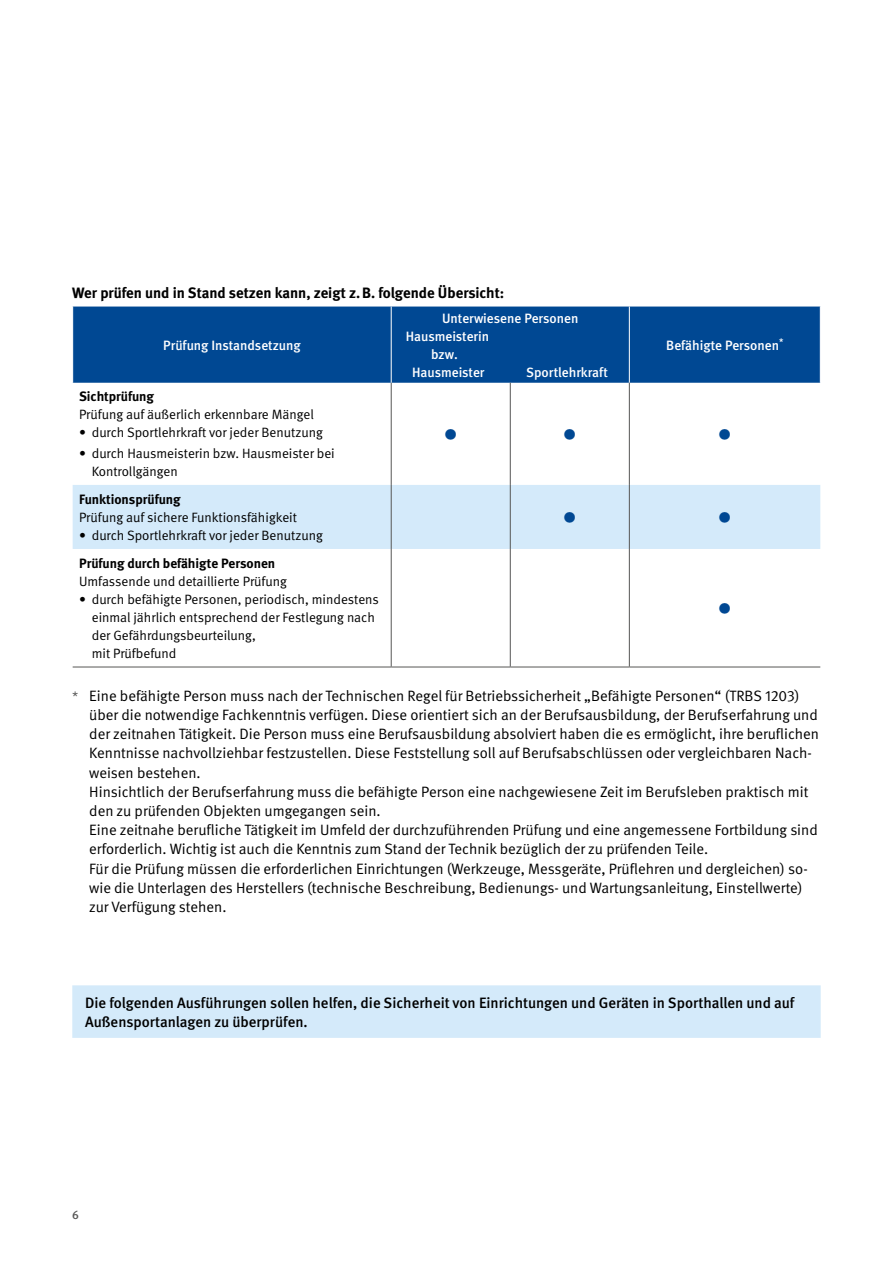
<style>
.page{position:relative;width:893px;height:1263px;background:#fff}
.page>*{position:absolute;margin:0;border:0;box-sizing:border-box;transform-origin:0 0}
.Tabellen_und_Graphen_TI{font:30px "DGUV Meta";color:#004893}
.Fließtext_FN{font:15px/19.2px "DGUV Meta";color:#000}
.Fließtext_FT{font:500 15px/19.2px "DGUV Meta";color:#000}
.Fließtext_FT-2{font:700 15px "DGUV Meta";color:#000}
.Tabellen_und_Graphen_TI-2{font:13.5px/18px "DGUV Meta";color:#000}
.Tabellen_und_Graphen_TK{font:500 13.5px "DGUV Meta";color:#fff}
.Tabellen_und_Graphen_TI-3{font:700 13.5px "DGUV Meta";color:#000}
.t1{font:500 12px "DGUV Meta";color:#565655}
.s1{font-size:13.5px;color:#565655}
</style>
<div class="page">
<div style="left:73px;top:307px;width:747px;height:76px;background:#004893"></div>
<div style="left:73px;top:485px;width:747px;height:64px;background:#d4eafa"></div>
<hr style="left:391px;top:307px;width:1px;height:76px;background:#fff">
<hr style="left:629px;top:307px;width:1px;height:76px;background:#fff">
<hr style="left:391px;top:383px;width:1px;height:102px;background:#565655">
<hr style="left:510px;top:383px;width:1px;height:102px;background:#565655">
<hr style="left:629px;top:383px;width:1px;height:102px;background:#565655">
<hr style="left:391px;top:485px;width:1px;height:64px;background:#565655">
<hr style="left:510px;top:485px;width:1px;height:64px;background:#565655">
<hr style="left:629px;top:485px;width:1px;height:64px;background:#565655">
<hr style="left:391px;top:549px;width:1px;height:118px;background:#565655">
<hr style="left:510px;top:549px;width:1px;height:118px;background:#565655">
<hr style="left:629px;top:549px;width:1px;height:118px;background:#565655">
<hr style="left:73px;top:667px;width:318px;height:1px;background:#565655">
<hr style="left:391px;top:667px;width:119px;height:1px;background:#565655">
<hr style="left:510px;top:667px;width:119px;height:1px;background:#565655">
<hr style="left:629px;top:667px;width:191px;height:1px;background:#565655">
<div style="left:72px;top:985px;width:749px;height:53px;background:#d4eafa"></div>
<p class="Fließtext_FT-2" style="left:72px;top:283px;width:433px">Wer prüfen und in Stand setzen kann, zeigt z.B. folgende Übersicht:</p>
<p class="Tabellen_und_Graphen_TK" style="left:163px;top:337px;width:139px">Prüfung Instandsetzung</p>
<p class="Tabellen_und_Graphen_TK" style="left:442px;top:310px;width:138px">Unterwiesene Personen</p>
<p class="Tabellen_und_Graphen_TK" style="left:406px;top:328px;width:85px">Hausmeisterin</p>
<p class="Tabellen_und_Graphen_TK" style="left:431px;top:346px;width:28px">bzw.</p>
<p class="Tabellen_und_Graphen_TK" style="left:412px;top:364px;width:74px">Hausmeister</p>
<p class="Tabellen_und_Graphen_TK" style="left:526px;top:364px;width:83px">Sportlehrkraft</p>
<p class="Tabellen_und_Graphen_TK" style="left:666px;top:337px;width:119px">Befähigte Personen<sup>*</sup></p>
<p class="Tabellen_und_Graphen_TI-3" style="left:79px;top:389px;width:77px">Sichtprüfung</p>
<p class="Tabellen_und_Graphen_TI-2" style="left:79px;top:406px;width:236px">Prüfung auf äußerlich erkennbare Mängel</p>
<p class="Tabellen_und_Graphen_TI-2" style="left:79px;top:424px;width:245px">• durch Sportlehrkraft vor jeder Benutzung</p>
<p class="Tabellen_und_Graphen_TI-2" style="left:92px;top:444px;width:244px;text-indent:-13px">• durch Hausmeisterin bzw. Hausmeister bei<br>Kontrollgängen</p>
<p class="Tabellen_und_Graphen_TI-3" style="left:79px;top:491px;width:103px">Funktionsprüfung</p>
<p class="Tabellen_und_Graphen_TI-2" style="left:79px;top:508px;width:219px">Prüfung auf sichere Funktionsfähigkeit</p>
<p class="Tabellen_und_Graphen_TI-2" style="left:79px;top:526px;width:245px">• durch Sportlehrkraft vor jeder Benutzung</p>
<p class="Tabellen_und_Graphen_TI" style="left:443px;top:417px;width:17px">∙</p>
<p class="Tabellen_und_Graphen_TI" style="left:562px;top:417px;width:17px">∙</p>
<p class="Tabellen_und_Graphen_TI" style="left:717px;top:417px;width:17px">∙</p>
<p class="Tabellen_und_Graphen_TI" style="left:562px;top:500px;width:17px">∙</p>
<p class="Tabellen_und_Graphen_TI" style="left:717px;top:500px;width:17px">∙</p>
<p class="Tabellen_und_Graphen_TI-3" style="left:79px;top:555px;width:198px">Prüfung durch befähigte Personen</p>
<p class="Tabellen_und_Graphen_TI-2" style="left:79px;top:572px;width:209px">Umfassende und detaillierte Prüfung</p>
<p class="Tabellen_und_Graphen_TI-2" style="left:92px;top:590px;width:289px;text-indent:-13px">• durch befähigte Personen, periodisch, mindestens einmal jährlich entsprechend der Festlegung nach der Gefährdungsbeurteilung,<br>mit Prüfbefund</p>
<p class="Tabellen_und_Graphen_TI" style="left:717px;top:591px;width:17px">∙</p>
<p class="Fließtext_FN" style="left:89px;top:686px;width:731px;text-indent:-17px"><span class="s1">*</span> Eine befähigte Person muss nach der Technischen Regel für Betriebssicherheit „Befähigte Personen“ (TRBS 1203) über die notwendige Fachkenntnis verfügen. Diese orientiert sich an der Berufsausbildung, der Berufserfahrung und der zeitnahen Tätigkeit. Die Person muss eine Berufsausbildung absolviert haben die es ermöglicht, ihre beruflichen Kenntnisse nachvollziehbar festzustellen. Diese Feststellung soll auf Berufsabschlüssen oder vergleichbaren Nach&shy;weisen bestehen.<br>Hinsichtlich der Berufserfahrung muss die befähigte Person eine nachgewiesene Zeit im Berufsleben praktisch mit den zu prüfenden Objekten umgegangen sein.<br>Eine zeitnahe berufliche Tätigkeit im Umfeld der durchzuführenden Prüfung und eine angemessene Fortbildung sind erforderlich. Wichtig ist auch die Kenntnis zum Stand der Technik bezüglich der zu prüfenden Teile.<br>Für die Prüfung müssen die erforderlichen Einrichtungen (Werkzeuge, Messgeräte, Prüflehren und dergleichen) so&shy;wie die Unterlagen des Herstellers (technische Beschreibung, Bedienungs- und Wartungsanleitung, Einstellwerte) zur Verfügung stehen.</p>
<p class="Fließtext_FT" style="left:85px;top:994px;width:711px">Die folgenden Ausführungen sollen helfen, die Sicherheit von Einrichtungen und Geräten in Sporthallen und auf<br>Außensportanlagen zu überprüfen.</p>
<p class="t1" style="left:72px;top:1208px;width:8px">6</p>
</div>
